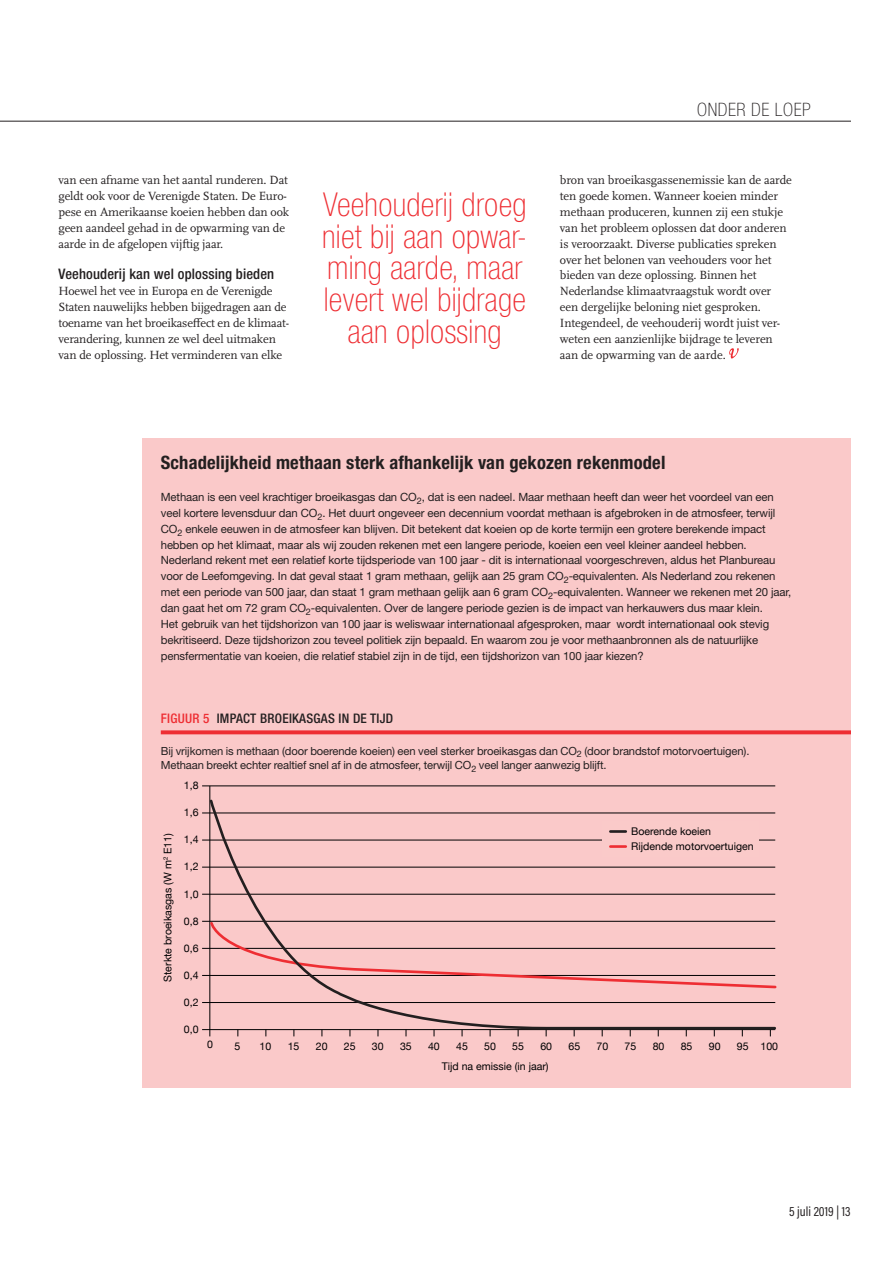
<style>
.page{position:relative;width:893px;height:1263px;background:#fff}
.page>*{position:absolute;margin:0;border:0;box-sizing:border-box;transform-origin:0 0}
.t1{font:100 condensed 33px/31.7px "Helvetica Neue LT Std";letter-spacing:.01em;color:#ee2e33;text-align:center}
.t2{font:700 condensed 18.45px "Helvetica Neue LT Std";letter-spacing:.01em;color:#231f20}
.t3{font:100 condensed 18.45px "Helvetica Neue LT Std";letter-spacing:.03em;color:#231f20}
.t4{font:500 condensed 14.55px "Helvetica Neue LT Std";letter-spacing:.01em;color:#231f20}
.t5{font:13.5px "Acumin Pro Cond";color:#231f20}
.t6{font:500 condensed 13.2px "Helvetica Neue LT Std";letter-spacing:.02em;color:#231f20}
.t7{font:12.45px/15.9px "Scala OT";letter-spacing:-.01em;color:#231f20}
.t8{font:11.4px/15.9px "Helvetica Neue LT Std";letter-spacing:-.01em;color:#231f20}
.t9{font:11.25px/14.5px "Helvetica Neue LT Std";letter-spacing:-.01em;color:#231f20}
.t10{font:10.5px/15px "Helvetica Neue";color:#000001}
.s1{color:#ee2e33}
</style>
<div class="page">
<hr style="left:0;top:121px;width:850px;height:1px;background:#231f20">
<div style="left:142px;top:438px;width:708px;height:649px;background:#fac9c9"></div>
<svg style="left:161px;top:730px;width:689px;height:4px;background:#ef3d41"></svg>
<hr style="left:202px;top:840px;width:573px;height:1px;background:#000001">
<hr style="left:209px;top:786px;width:1px;height:250px;background:#000001">
<hr style="left:202px;top:785px;width:573px;height:1px;background:#000001">
<hr style="left:202px;top:813px;width:573px;height:1px;background:#000001">
<hr style="left:202px;top:867px;width:573px;height:1px;background:#000001">
<hr style="left:202px;top:894px;width:573px;height:1px;background:#000001">
<hr style="left:202px;top:921px;width:573px;height:1px;background:#000001">
<hr style="left:202px;top:948px;width:573px;height:1px;background:#000001">
<hr style="left:202px;top:975px;width:573px;height:1px;background:#000001">
<hr style="left:202px;top:1002px;width:573px;height:1px;background:#000001">
<hr style="left:202px;top:1029px;width:573px;height:1px;background:#000001">
<svg style="left:208px;top:798px;width:569px;height:233px"></svg>
<hr style="left:610px;top:830px;width:16px;height:3px;background:#231f20">
<hr style="left:610px;top:845px;width:16px;height:3px;background:#ee2e33">
<svg style="left:729px;top:348px;width:10px;height:10px"></svg>
<p class="t7" style="left:59px;top:172px;width:232px">van een afname van het aantal runderen. Dat geldt ook voor de Verenigde Staten. De Euro&shy;pese en Amerikaanse koeien hebben dan ook geen aandeel gehad in de opwarming van de aarde in de afgelopen vijftig jaar.</p>
<p class="t4" style="left:59px;top:265px;width:217px">Veehouderij kan wel oplossing bieden</p>
<p class="t7" style="left:59px;top:283px;width:232px">Hoewel het vee in Europa en de Verenigde Staten nauwelijks hebben bijgedragen aan de toename van het broeikaseffect en de klimaat&shy;verandering, kunnen ze wel deel uitmaken van de oplossing. Het verminderen van elke</p>
<h1 class="t1" style="left:322px;top:188px;width:207px">Veehouderij droeg niet bij aan opwar&shy;ming aarde, maar levert wel bijdrage aan oplossing</h1>
<h2 class="t3" style="left:697px;top:99px;width:115px">ONDER DE LOEP</h2>
<p class="t7" style="left:560px;top:172px;width:234px">bron van broeikasgassenemissie kan de aarde ten goede komen. Wanneer koeien minder methaan produceren, kunnen zij een stukje van het probleem oplossen dat door anderen is veroorzaakt. Diverse publicaties spreken over het belonen van veehouders voor het bieden van deze oplossing. Binnen het Nederlandse klimaatvraagstuk wordt over een dergelijke beloning niet gesproken.<br>Integendeel, de veehouderij wordt juist ver&shy;weten een aanzienlijke bijdrage te leveren aan de opwarming van de aarde.</p>
<h2 class="t2" style="left:161px;top:452px;width:506px">Schadelijkheid methaan sterk afhankelijk van gekozen rekenmodel</h2>
<p class="t8" style="left:161px;top:489px;width:632px">Methaan is een veel krachtiger broeikasgas dan CO<sub>2</sub>, dat is een nadeel. Maar methaan heeft dan weer het voordeel van een veel kortere levensduur dan CO<sub>2</sub>. Het duurt ongeveer een decennium voordat methaan is afgebroken in de atmosfeer, terwijl CO<sub>2</sub> enkele eeuwen in de atmosfeer kan blijven. Dit betekent dat koeien op de korte termijn een grotere berekende impact hebben op het klimaat, maar als wij zouden rekenen met een langere periode, koeien een veel kleiner aandeel hebben.<br>Nederland rekent met een relatief korte tijdsperiode van 100 jaar - dit is internationaal voorgeschreven, aldus het Planbureau voor de Leefomgeving. In dat geval staat 1 gram methaan, gelijk aan 25 gram CO<sub>2</sub>-equivalenten. Als Nederland zou rekenen met een periode van 500 jaar, dan staat 1 gram methaan gelijk aan 6 gram CO<sub>2</sub>-equivalenten. Wanneer we rekenen met 20 jaar, dan gaat het om 72 gram CO<sub>2</sub>-equivalenten. Over de langere periode gezien is de impact van herkauwers dus maar klein.<br>Het gebruik van het tijdshorizon van 100 jaar is weliswaar internationaal afgesproken, maar wordt internationaal ook stevig bekritiseerd. Deze tijdshorizon zou teveel politiek zijn bepaald. En waarom zou je voor methaanbronnen als de natuurlijke pensfermentatie van koeien, die relatief stabiel zijn in de tijd, een tijdshorizon van 100 jaar kiezen?</p>
<p class="t6" style="left:161px;top:710px;width:234px"><span class="s1">FIGUUR 5</span> IMPACT BROEIKASGAS IN DE TIJD</p>
<p class="t9" style="left:161px;top:743px;width:590px">Bij vrijkomen is methaan (door boerende koeien) een veel sterker broeikasgas dan CO<sub>2</sub> (door brandstof motorvoertuigen).<br>Methaan breekt echter realtief snel af in de atmosfeer, terwijl CO<sub>2</sub> veel langer aanwezig blijft.</p>
<p class="t10" style="left:184px;top:778px;width:16px">1,8</p>
<p class="t10" style="left:161px;top:982px;width:150px;rotate:-90deg">Sterkte broeikasgas (W m<sup>2</sup> E11)</p>
<p class="t10" style="left:184px;top:805px;width:16px">1,6</p>
<p class="t10" style="left:184px;top:833px;width:16px">1,4</p>
<p class="t10" style="left:184px;top:860px;width:16px">1,2</p>
<p class="t10" style="left:184px;top:887px;width:16px">1,0</p>
<p class="t10" style="left:184px;top:914px;width:16px">0,8</p>
<p class="t10" style="left:184px;top:941px;width:16px">0,6</p>
<p class="t10" style="left:184px;top:968px;width:16px">0,4</p>
<p class="t10" style="left:184px;top:995px;width:16px">0,2</p>
<p class="t10" style="left:184px;top:1023px;width:16px">0,0</p>
<p class="t10" style="left:207px;top:1037px;width:7px">0</p>
<p class="t10" style="left:631px;top:824px;width:124px">Boerende koeien<br>Rijdende motorvoertuigen</p>
<p class="t10" style="left:234px;top:1039px;width:7px">5</p>
<p class="t10" style="left:260px;top:1039px;width:13px">10</p>
<p class="t10" style="left:288px;top:1039px;width:13px">15</p>
<p class="t10" style="left:316px;top:1039px;width:13px">20</p>
<p class="t10" style="left:344px;top:1039px;width:13px">25</p>
<p class="t10" style="left:372px;top:1039px;width:13px">30</p>
<p class="t10" style="left:400px;top:1039px;width:13px">35</p>
<p class="t10" style="left:428px;top:1039px;width:13px">40</p>
<p class="t10" style="left:456px;top:1039px;width:13px">45</p>
<p class="t10" style="left:484px;top:1039px;width:13px">50</p>
<p class="t10" style="left:512px;top:1039px;width:13px">55</p>
<p class="t10" style="left:540px;top:1039px;width:13px">60</p>
<p class="t10" style="left:568px;top:1039px;width:13px">65</p>
<p class="t10" style="left:596px;top:1039px;width:13px">70</p>
<p class="t10" style="left:625px;top:1039px;width:13px">75</p>
<p class="t10" style="left:653px;top:1039px;width:13px">80</p>
<p class="t10" style="left:681px;top:1039px;width:13px">85</p>
<p class="t10" style="left:709px;top:1039px;width:13px">90</p>
<p class="t10" style="left:737px;top:1039px;width:43px">95 100</p>
<p class="t10" style="left:442px;top:1059px;width:108px">Tijd na emissie (in jaar)</p>
<p class="t5" style="left:789px;top:1202px;width:63px">5 juli 2019 | 13</p>
</div>
